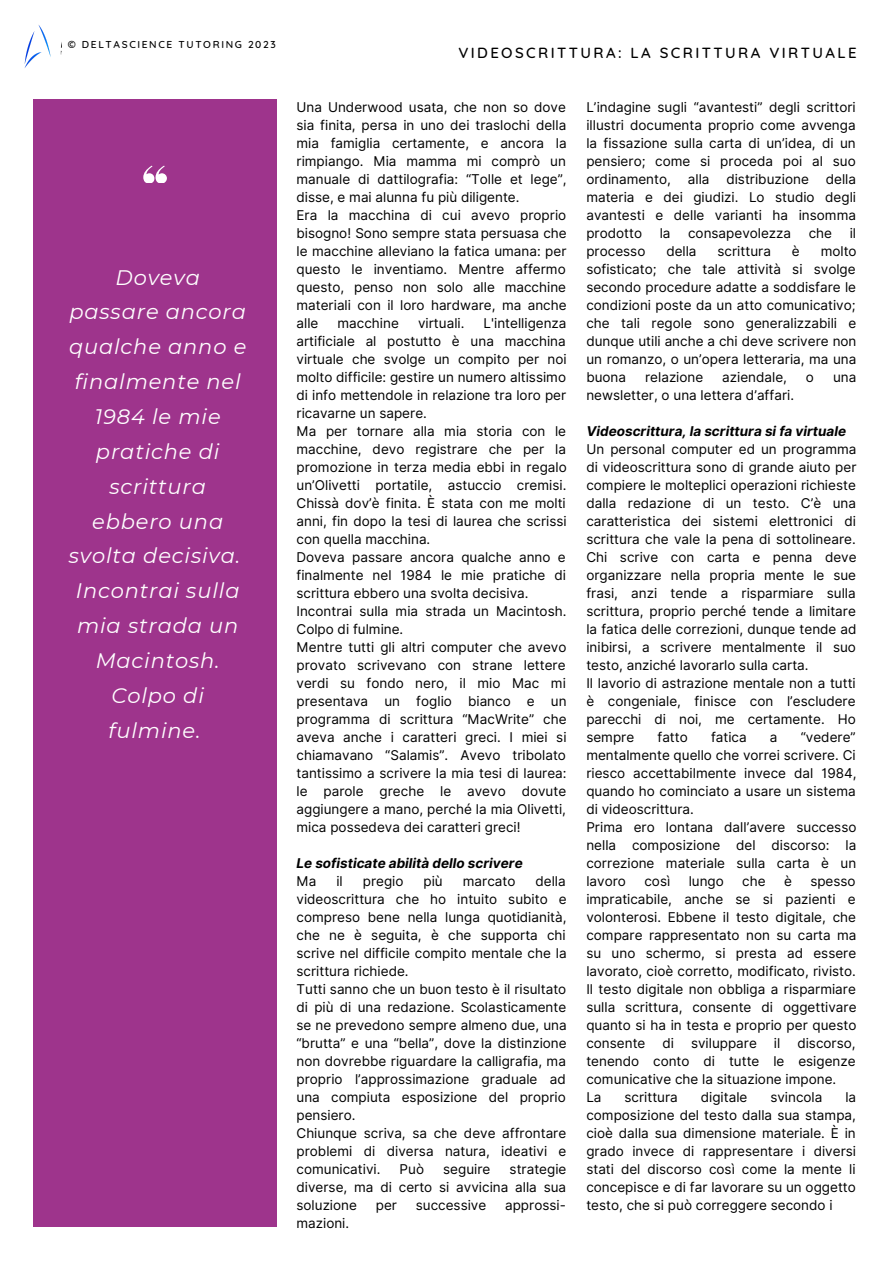
<style>
.page{position:relative;width:893px;height:1264px;background:#fff}
.page>*{position:absolute;margin:0;border:0;box-sizing:border-box;transform-origin:0 0}
.t1{font:italic 21px/34.8px "Montserrat";letter-spacing:.04em;color:#fff;text-align:center}
.t2{font:500 15px "Quicksand";letter-spacing:.16em;color:#000}
.t3{font:13.5px/18px "Inter";color:#000;text-align:justify}
.t4{font:italic 700 13.5px "Inter";color:#000}
.t5{font:500 10.2px "Quicksand";letter-spacing:.16em;color:#000}
</style>
<div class="page">
<img style="left:24px;top:25px;width:37px;height:43px">
<div style="left:34px;top:100px;width:243px;height:1126px;background:#9e348c"></div>
<svg style="left:143px;top:166px;width:24px;height:17px"></svg>
<p class="t5" style="left:68px;top:38px;width:209px">© DELTASCIENCE TUTORING 2023</p>
<p class="t1" style="left:69px;top:259px;width:179px">Doveva passare ancora qualche anno e finalmente nel<br>1984 le mie pratiche di scrittura ebbero una svolta decisiva.</p>
<p class="t1" style="left:76px;top:573px;width:165px">Incontrai sulla mia strada un<br>Macintosh.<br>Colpo di fulmine.</p>
<p class="t2" style="left:458px;top:43px;width:400px">VIDEOSCRITTURA: LA SCRITTURA VIRTUALE</p>
<p class="t3" style="left:296px;top:98px;width:272px">Una Underwood usata, che non so dove sia finita, persa in uno dei traslochi della mia famiglia certamente, e ancora la rimpiango. Mia mamma mi comprò un manuale di dattilografia: “Tolle et lege”, disse, e mai alunna fu più diligente.</p>
<p class="t3" style="left:296px;top:206px;width:272px">Era la macchina di cui avevo proprio bisogno! Sono sempre stata persuasa che le macchine alleviano la fatica umana: per questo le inventiamo. Mentre affermo questo, penso non solo alle macchine materiali con il loro hardware, ma anche alle</p>
<p class="t3" style="left:296px;top:314px;width:272px;text-indent:187px">L'intelligenza artificiale al postutto è una macchina virtuale che svolge un compito per noi molto difficile: gestire un numero altissimo di info mettendole in relazione tra loro per ricavarne un sapere.</p>
<p class="t3" style="left:296px;top:422px;width:272px">Ma per tornare alla mia storia con le macchine, devo registrare che per la promozione in terza media ebbi in regalo un’Olivetti portatile, astuccio cremisi.<br>Chissà dov’è finita. È stata con me molti anni, fin dopo la tesi di laurea che scrissi con quella macchina.</p>
<p class="t3" style="left:296px;top:548px;width:271px">Doveva passare ancora qualche anno e finalmente nel 1984 le mie pratiche di scrittura ebbero una svolta decisiva.</p>
<p class="t3" style="left:296px;top:602px;width:271px">Incontrai sulla mia strada un Macintosh.<br>Colpo di fulmine.</p>
<p class="t3" style="left:296px;top:638px;width:272px">Mentre tutti gli altri computer che avevo provato scrivevano con strane lettere verdi su fondo nero, il mio Mac mi presentava un foglio bianco e un programma di scrittura “MacWrite” che aveva anche i caratteri greci. I miei si chiamavano “Salamis”. Avevo tribolato tantissimo a scrivere la mia tesi di laurea: le parole greche le avevo dovute aggiungere a mano, perché la mia Olivetti, mica possedeva dei caratteri greci!</p>
<p class="t4" style="left:296px;top:854px;width:228px">Le sofisticate abilità dello scrivere</p>
<p class="t3" style="left:296px;top:871px;width:21px">Ma</p>
<p class="t3" style="left:336px;top:871px;width:8px">il</p>
<p class="t3" style="left:363px;top:871px;width:42px">pregio</p>
<p class="t3" style="left:423px;top:871px;width:21px">più</p>
<p class="t3" style="left:463px;top:871px;width:54px">marcato</p>
<p class="t3" style="left:337px;top:314px;width:63px">macchine</p>
<p class="t3" style="left:418px;top:314px;width:48px">virtuali.</p>
<p class="t3" style="left:296px;top:871px;width:271px;text-indent:239px">della videoscrittura che ho intuito subito e compreso bene nella lunga quotidianità, che ne è seguita, è che supporta chi scrive nel difficile compito mentale che la scrittura richiede.</p>
<p class="t3" style="left:296px;top:979px;width:272px">Tutti sanno che un buon testo è il risultato di più di una redazione. Scolasticamente se ne prevedono sempre almeno due, una “brutta” e una “bella”, dove la distinzione non dovrebbe riguardare la calligrafia, ma proprio l’approssimazione graduale ad una compiuta esposizione del proprio pensiero.</p>
<p class="t3" style="left:296px;top:1123px;width:271px">Chiunque scriva, sa che deve affrontare problemi di diversa natura, ideativi e comunicativi.</p>
<p class="t3" style="left:399px;top:1159px;width:26px">Può</p>
<p class="t3" style="left:443px;top:1159px;width:49px">seguire</p>
<p class="t3" style="left:296px;top:1159px;width:271px;text-indent:213px">strategie diverse, ma di certo si avvicina alla sua soluzione</p>
<p class="t3" style="left:376px;top:1195px;width:23px">per</p>
<p class="t3" style="left:416px;top:1195px;width:72px">successive</p>
<p class="t3" style="left:505px;top:1195px;width:62px">approssi-</p>
<p class="t3" style="left:296px;top:1213px;width:54px">mazioni.</p>
<p class="t3" style="left:586px;top:98px;width:271px">L’indagine sugli “avantesti” degli scrittori illustri documenta proprio come avvenga la fissazione sulla carta di un’idea, di un pensiero; come si proceda poi al suo ordinamento,</p>
<p class="t3" style="left:687px;top:170px;width:23px">alla</p>
<p class="t3" style="left:726px;top:170px;width:84px">distribuzione</p>
<p class="t3" style="left:586px;top:170px;width:271px;text-indent:239px">della materia e dei giudizi. Lo studio degli avantesti e delle varianti ha insomma prodotto</p>
<p class="t3" style="left:659px;top:224px;width:12px">la</p>
<p class="t3" style="left:688px;top:224px;width:105px">consapevolezza</p>
<p class="t3" style="left:808px;top:224px;width:25px">che</p>
<p class="t3" style="left:849px;top:224px;width:8px">il</p>
<p class="t3" style="left:586px;top:242px;width:60px">processo</p>
<p class="t3" style="left:666px;top:242px;width:32px">della</p>
<p class="t3" style="left:717px;top:242px;width:55px">scrittura</p>
<p class="t3" style="left:791px;top:242px;width:9px">è</p>
<p class="t3" style="left:586px;top:242px;width:272px;text-indent:234px">molto sofisticato; che tale attività si svolge secondo procedure adatte a soddisfare le condizioni poste da un atto comunicativo; che tali regole sono generalizzabili e dunque utili anche a chi deve scrivere non un romanzo, o un’opera letteraria, ma una buona</p>
<p class="t3" style="left:645px;top:368px;width:60px">relazione</p>
<p class="t3" style="left:722px;top:368px;width:66px">aziendale,</p>
<p class="t3" style="left:805px;top:368px;width:10px">o</p>
<p class="t3" style="left:832px;top:368px;width:25px">una</p>
<p class="t3" style="left:586px;top:386px;width:209px">newsletter, o una lettera d’affari.</p>
<p class="t4" style="left:586px;top:423px;width:261px">Videoscrittura, la scrittura si fa virtuale</p>
<p class="t3" style="left:586px;top:440px;width:272px">Un personal computer ed un programma di videoscrittura sono di grande aiuto per compiere le molteplici operazioni richieste dalla redazione di un testo. C’è una caratteristica dei sistemi elettronici di scrittura che vale la pena di sottolineare.<br>Chi scrive con carta e penna deve organizzare nella propria mente le sue frasi, anzi tende a risparmiare sulla scrittura, proprio perché tende a limitare la fatica delle correzioni, dunque tende ad inibirsi, a scrivere mentalmente il suo testo, anziché lavorarlo sulla carta.</p>
<p class="t3" style="left:586px;top:674px;width:271px">Il lavorio di astrazione mentale non a tutti è congeniale, finisce con l’escludere parecchi di noi, me certamente. Ho sempre</p>
<p class="t3" style="left:657px;top:728px;width:32px">fatto</p>
<p class="t3" style="left:711px;top:728px;width:37px">fatica</p>
<p class="t3" style="left:770px;top:728px;width:9px">a</p>
<p class="t3" style="left:586px;top:728px;width:271px;text-indent:214px">“vedere” mentalmente quello che vorrei scrivere. Ci riesco accettabilmente invece dal 1984, quando ho cominciato a usare un sistema di videoscrittura.</p>
<p class="t3" style="left:586px;top:817px;width:271px">Prima ero lontana dall’avere successo nella composizione del discorso: la correzione materiale sulla carta è un lavoro</p>
<p class="t3" style="left:644px;top:871px;width:27px">così</p>
<p class="t3" style="left:688px;top:871px;width:37px">lungo</p>
<p class="t3" style="left:742px;top:871px;width:25px">che</p>
<p class="t3" style="left:784px;top:871px;width:9px">è</p>
<p class="t3" style="left:586px;top:871px;width:272px;text-indent:224px">spesso impraticabile, anche se si pazienti e volonterosi. Ebbene il testo digitale, che compare rappresentato non su carta ma su uno schermo, si presta ad essere lavorato, cioè corretto, modificato, rivisto.<br>Il testo digitale non obbliga a risparmiare sulla scrittura, consente di oggettivare quanto si ha in testa e proprio per questo consente</p>
<p class="t3" style="left:586px;top:1033px;width:271px;text-indent:211px">discorso, tenendo conto di tutte le esigenze comunicative che la situazione impone.</p>
<p class="t3" style="left:586px;top:1087px;width:17px">La</p>
<p class="t3" style="left:624px;top:1087px;width:55px">scrittura</p>
<p class="t3" style="left:700px;top:1087px;width:48px">digitale</p>
<p class="t3" style="left:770px;top:1087px;width:54px">svincola</p>
<p class="t3" style="left:662px;top:1033px;width:13px">di</p>
<p class="t3" style="left:691px;top:1033px;width:67px">sviluppare</p>
<p class="t3" style="left:774px;top:1033px;width:8px">il</p>
<p class="t3" style="left:586px;top:1087px;width:271px;text-indent:259px">la composizione del testo dalla sua stampa, cioè dalla sua dimensione materiale. È in grado invece di rappresentare i diversi stati del discorso così come la mente li concepisce e di far lavorare su un oggetto testo, che si può correggere secondo i</p>
</div>
